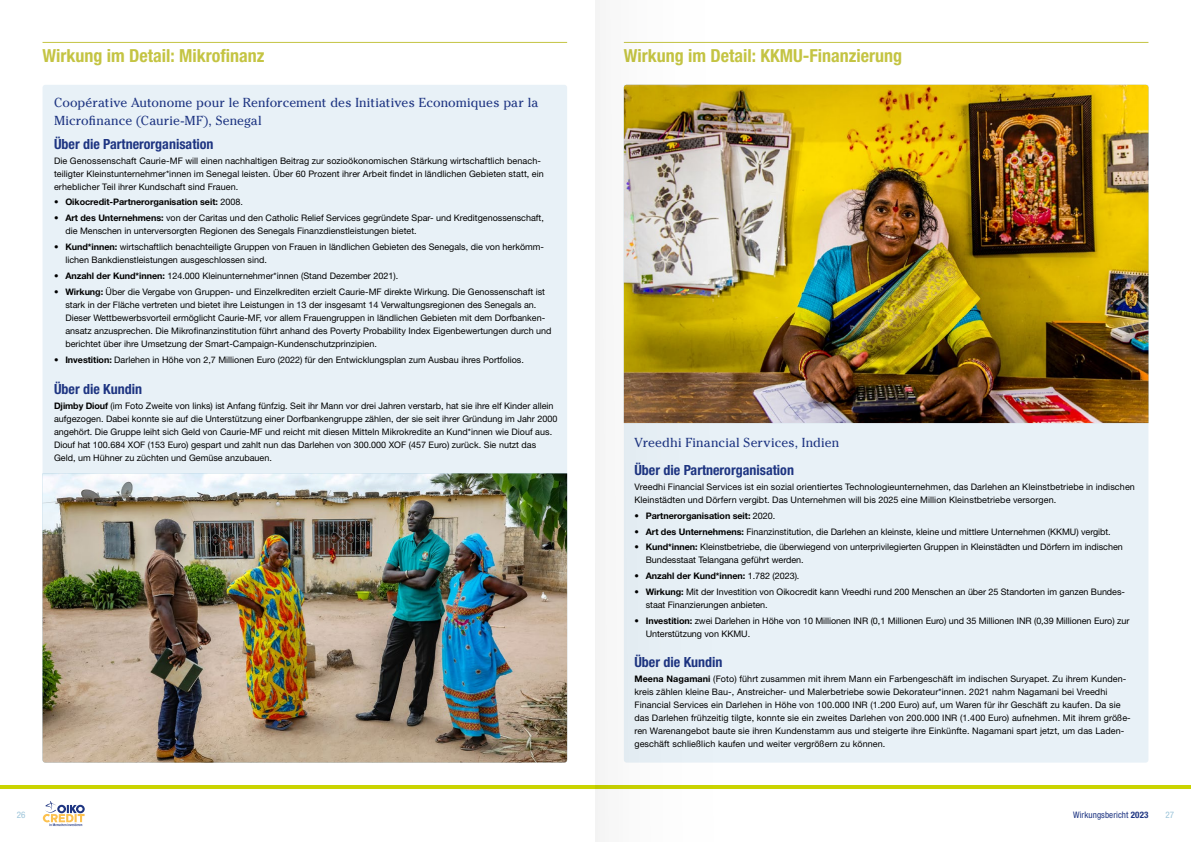
<style>
.page{position:relative;width:1191px;height:842px;background:#fff}
.page>*{position:absolute;margin:0;border:0;box-sizing:border-box;transform-origin:0 0}
.t1{font:700 condensed 18px "Helvetica Neue LT Std";color:#c4c443}
.t2{font:700 condensed 14px "Helvetica Neue LT Std";color:#1e3582}
.t3{font:13px/18px "Cheltenham Std";letter-spacing:.005em;color:#1e3582}
.t4{font:9px/13px "Helvetica Neue LT Std";color:#000}
.t5{font:700 9px "Helvetica Neue LT Std";letter-spacing:-.005em;color:#000}
.t6{font:condensed 9px "Helvetica Neue LT Std";letter-spacing:.01em;color:#1e3582}
.t7{font:condensed 9px "Helvetica Neue LT Std";color:#9dc5da}
.s1{font-weight:400}
.s2{font-weight:700}
</style>
<div class="page">
<svg style="left:43px;top:801px;width:42px;height:25px"></svg>
<div style="left:734px;top:423px;width:414px;height:340px;background:#e8f1f7"></div>
<div style="left:43px;top:85px;width:524px;height:388px;background:#e8f1f7"></div>
<hr style="left:43px;top:42px;width:524px;height:1px;background:#c4c443">
<img style="left:734px;top:85px;width:414px;height:338px">
<img style="left:43px;top:473px;width:524px;height:290px">
<hr style="left:624px;top:42px;width:524px;height:1px;background:#c4c443">
<hr style="left:595px;top:786px;width:596px;height:3px;background:#cad400">
<hr style="left:0;top:786px;width:595px;height:3px;background:#cad400">
<svg style="left:595px;top:0;width:139px;height:842px"></svg>
<h1 class="t1" style="left:43px;top:45px;width:223px">Wirkung im Detail: Mikrofinanz</h1>
<h3 class="t3" style="left:54px;top:93px;width:485px">Coopérative Autonome pour le Renforcement des Initiatives Economiques par la<br>Microfinance (Caurie-MF), Senegal</h3>
<h2 class="t2" style="left:54px;top:135px;width:161px">Über die Partnerorganisation</h2>
<p class="t4" style="left:54px;top:154px;width:491px">Die Genossenschaft Caurie-MF will einen nachhaltigen Beitrag zur sozioökonomischen Stärkung wirtschaftlich benach&shy;teiligter Kleinstunternehmer*innen im Senegal leisten. Über 60 Prozent ihrer Arbeit findet in ländlichen Gebieten statt, ein erheblicher Teil ihrer Kundschaft sind Frauen.</p>
<p class="t5" style="left:54px;top:197px;width:190px">• Oikocredit-Partnerorganisation seit: <span class="s1">2008.</span></p>
<p class="t4" style="left:65px;top:211px;width:480px;text-indent:-11px"><span class="s2">• Art des Unternehmens:</span> von der Caritas und den Catholic Relief Services gegründete Spar- und Kreditgenossenschaft, die Menschen in unterversorgten Regionen des Senegals Finanzdienstleistungen bietet.</p>
<p class="t4" style="left:65px;top:240px;width:480px;text-indent:-11px"><span class="s2">• Kund*innen:</span> wirtschaftlich benachteiligte Gruppen von Frauen in ländlichen Gebieten des Senegals, die von herkömm&shy;lichen Bankdienstleistungen ausgeschlossen sind.</p>
<p class="t4" style="left:54px;top:269px;width:346px"><span class="s2">• Anzahl der Kund*innen:</span> 124.000 Kleinunternehmer*innen (Stand Dezember 2021).</p>
<p class="t4" style="left:65px;top:285px;width:488px;text-indent:-11px"><span class="s2">• Wirkung:</span> Über die Vergabe von Gruppen- und Einzelkrediten erzielt Caurie-MF direkte Wirkung. Die Genossenschaft ist stark in der Fläche vertreten und bietet ihre Leistungen in 13 der insgesamt 14 Verwaltungsregionen des Senegals an.<br>Dieser Wettbewerbsvorteil ermöglicht Caurie-MF, vor allem Frauengruppen in ländlichen Gebieten mit dem Dorfbanken&shy;ansatz anzusprechen. Die Mikrofinanzinstitution führt anhand des Poverty Probability Index Eigenbewertungen durch und berichtet über ihre Umsetzung der Smart-Campaign-Kundenschutzprinzipien.</p>
<p class="t4" style="left:54px;top:353px;width:471px"><span class="s2">• Investition:</span> Darlehen in Höhe von 2,7 Millionen Euro (2022) für den Entwicklungsplan zum Ausbau ihres Portfolios.</p>
<h2 class="t2" style="left:54px;top:381px;width:90px">Über die Kundin</h2>
<p class="t4" style="left:54px;top:400px;width:505px"><span class="s2">Djimby Diouf</span> (im Foto Zweite von links) ist Anfang fünfzig. Seit ihr Mann vor drei Jahren verstarb, hat sie ihre elf Kinder allein aufgezogen. Dabei konnte sie auf die Unterstützung einer Dorfbankengruppe zählen, der sie seit ihrer Gründung im Jahr 2000 angehört. Die Gruppe leiht sich Geld von Caurie-MF und reicht mit diesen Mitteln Mikrokredite an Kund*innen wie Diouf aus.<br>Diouf hat 100.684 XOF (153 Euro) gespart und zahlt nun das Darlehen von 300.000 XOF (457 Euro) zurück. Sie nutzt das Geld, um Hühner zu züchten und Gemüse anzubauen.</p>
<h1 class="t1" style="left:624px;top:45px;width:280px">Wirkung im Detail: KKMU-Finanzierung</h1>
<h3 class="t3" style="left:634px;top:433px;width:206px">Vreedhi Financial Services, Indien</h3>
<h2 class="t2" style="left:634px;top:461px;width:161px">Über die Partnerorganisation</h2>
<p class="t4" style="left:634px;top:480px;width:502px">Vreedhi Financial Services ist ein sozial orientiertes Technologieunternehmen, das Darlehen an Kleinstbetriebe in indischen<br>Kleinstädten und Dörfern vergibt. Das Unternehmen will bis 2025 eine Million Kleinstbetriebe versorgen.</p>
<p class="t5" style="left:634px;top:510px;width:142px">• Partnerorganisation seit: <span class="s1">2020.</span></p>
<p class="t4" style="left:634px;top:525px;width:478px"><span class="s2">• Art des Unternehmens:</span> Finanzinstitution, die Darlehen an kleinste, kleine und mittlere Unternehmen (KKMU) vergibt.</p>
<p class="t4" style="left:646px;top:541px;width:478px;text-indent:-11px"><span class="s2">• Kund*innen:</span> Kleinstbetriebe, die überwiegend von unterprivilegierten Gruppen in Kleinstädten und Dörfern im indischen<br>Bundesstaat Telangana geführt werden.</p>
<p class="t5" style="left:634px;top:570px;width:166px">• Anzahl der Kund*innen: <span class="s1">1.782 (2023).</span></p>
<p class="t4" style="left:646px;top:585px;width:481px;text-indent:-11px"><span class="s2">• Wirkung:</span> Mit der Investition von Oikocredit kann Vreedhi rund 200 Menschen an über 25 Standorten im ganzen Bundes&shy;staat Finanzierungen anbieten.</p>
<p class="t4" style="left:646px;top:614px;width:485px;text-indent:-11px"><span class="s2">• Investition:</span> zwei Darlehen in Höhe von 10 Millionen INR (0,1 Millionen Euro) und 35 Millionen INR (0,39 Millionen Euro) zur<br>Unterstützung von KKMU.</p>
<h2 class="t2" style="left:634px;top:654px;width:90px">Über die Kundin</h2>
<p class="t4" style="left:634px;top:673px;width:498px"><span class="s2">Meena Nagamani</span> (Foto) führt zusammen mit ihrem Mann ein Farbengeschäft im indischen Suryapet. Zu ihrem Kunden&shy;kreis zählen kleine Bau-, Anstreicher- und Malerbetriebe sowie Dekorateur*innen. 2021 nahm Nagamani bei Vreedhi Financial Services ein Darlehen in Höhe von 100.000 INR (1.200 Euro) auf, um Waren für ihr Geschäft zu kaufen. Da sie das Darlehen frühzeitig tilgte, konnte sie ein zweites Darlehen von 200.000 INR (1.400 Euro) aufnehmen. Mit ihrem größe&shy;ren Warenangebot baute sie ihren Kundenstamm aus und steigerte ihre Einkünfte. Nagamani spart jetzt, um das Laden&shy;geschäft schließlich kaufen und weiter vergrößern zu können.</p>
<p class="t7" style="left:17px;top:810px;width:10px">26</p>
<p class="t6" style="left:1073px;top:809px;width:77px">Wirkungsbericht <span class="s2">2023</span></p>
<p class="t7" style="left:1165px;top:810px;width:10px">27</p>
</div>
